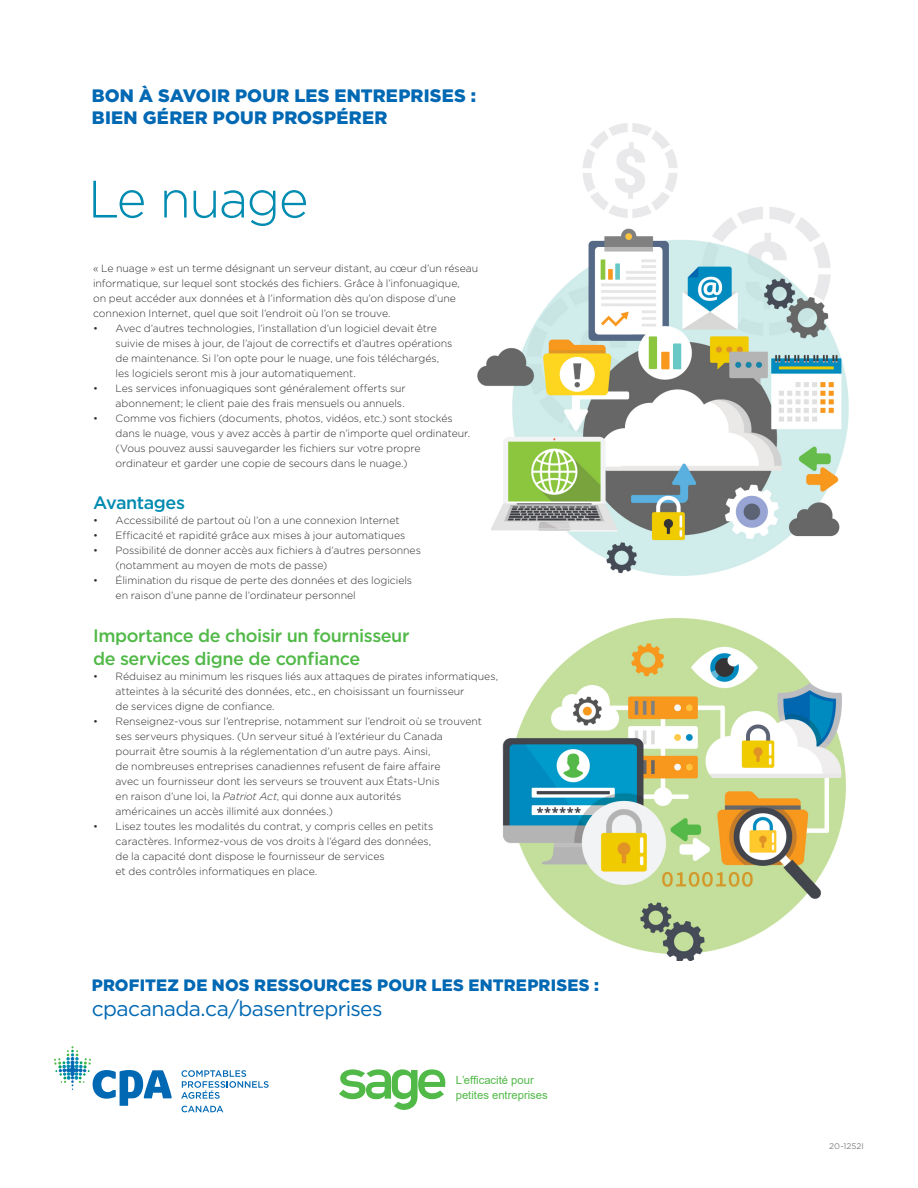
<style>
.page{position:relative;width:918px;height:1188px;background:#fff}
.page>*{position:absolute;margin:0;border:0;box-sizing:border-box;transform-origin:0 0}
.t1{font:300 52.5px "Gotham";letter-spacing:-.03em;color:#008bb0}
.t2{font:21px "Gotham";letter-spacing:-.03em;color:#0168b3}
.t3{font:500 18px/22.5px "Gotham";letter-spacing:-.025em;color:#51b948}
.t4{font:900 18px/21.6px "Gotham";letter-spacing:.015em;color:#0168b3}
.t5{font:500 18px "Gotham";letter-spacing:-.025em;color:#008bb0}
.t6{font:900 16.5px "Gotham";letter-spacing:.01em;color:#0168b3}
.t7{font:11.25px/14.2px "Arial";color:#51b948}
.t8{font:300 10.5px/15px "Gotham";letter-spacing:-.005em;color:#312f30}
.t9{font:8.25px "Gotham";color:#808285}
.s1{font-style:italic}
</style>
<div class="page">
<img style="left:477px;top:123px;width:371px;height:453px">
<img style="left:503px;top:618px;width:343px;height:343px">
<svg style="left:181px;top:1106px;width:42px;height:6px"></svg>
<svg style="left:54px;top:1046px;width:118px;height:60px"></svg>
<svg style="left:181px;top:1070px;width:88px;height:29px"></svg>
<svg style="left:339px;top:1069px;width:107px;height:41px"></svg>
<p class="t4" style="left:92px;top:85px;width:386px">BON À SAVOIR POUR LES ENTREPRISES :<br>BIEN GÉRER POUR PROSPÉRER</p>
<h1 class="t1" style="left:88px;top:167px;width:222px">Le nuage</h1>
<p class="t8" style="left:93px;top:260px;width:387px">« Le nuage » est un terme désignant un serveur distant, au cœur d’un réseau informatique, sur lequel sont stockés des fchiers. Grâce à l’infonuagique,<br>on peut accéder aux données et à l’information dès qu’on dispose d’une connexion Internet, quel que soit l’endroit où l’on se trouve.</p>
<p class="t8" style="left:116px;top:320px;width:338px;text-indent:-23px">• Avec d’autres technologies, l’installation d’un logiciel devait être suivie de mises à jour, de l’ajout de correctifs et d’autres opérations de maintenance. Si l’on opte pour le nuage, une fois téléchargés, les logiciels seront mis à jour automatiquement.</p>
<p class="t8" style="left:93px;top:380px;width:314px;text-align:right">• Les services infonuagiques sont généralement offerts sur abonnement; le client paie des frais mensuels ou annuels.</p>
<p class="t8" style="left:116px;top:410px;width:356px;text-indent:-23px">• Comme vos fchiers (documents, photos, vidéos, etc.) sont stockés dans le nuage, vous y avez accès à partir de n’importe quel ordinateur. (Vous pouvez aussi sauvegarder les fchiers sur votre propre ordinateur et garder une copie de secours dans le nuage.)</p>
<p class="t5" style="left:93px;top:492px;width:93px">Avantages</p>
<p class="t8" style="left:93px;top:513px;width:308px">• Accessibilité de partout où l’on a une connexion Internet</p>
<p class="t8" style="left:93px;top:528px;width:314px">• Effcacité et rapidité grâce aux mises à jour automatiques</p>
<p class="t8" style="left:116px;top:543px;width:307px;text-indent:-23px">• Possibilité de donner accès aux fchiers à d’autres personnes (notamment au moyen de mots de passe)</p>
<p class="t8" style="left:116px;top:573px;width:298px;text-indent:-23px">• Élimination du risque de perte des données et des logiciels en raison d’une panne de l’ordinateur personnel</p>
<p class="t3" style="left:93px;top:624px;width:318px">Importance de choisir un fournisseur de services digne de confance</p>
<p class="t8" style="left:116px;top:668px;width:384px;text-indent:-23px">• Réduisez au minimum les risques liés aux attaques de pirates informatiques, atteintes à la sécurité des données, etc., en choisissant un fournisseur<br>de services digne de confance.</p>
<p class="t8" style="left:116px;top:713px;width:368px;text-indent:-23px">• Renseignez-vous sur l’entreprise, notamment sur l’endroit où se trouvent ses serveurs physiques. (Un serveur situé à l’extérieur du Canada pourrait être soumis à la réglementation d’un autre pays. Ainsi,<br>de nombreuses entreprises canadiennes refusent de faire affaire<br>avec un fournisseur dont les serveurs se trouvent aux États-Unis<br>en raison d’une loi, la <span class="s1">Patriot Act</span>, qui donne aux autorités<br>américaines un accès illimité aux données.)</p>
<p class="t8" style="left:116px;top:818px;width:319px;text-indent:-23px">• Lisez toutes les modalités du contrat, y compris celles en petits caractères. Informez-vous de vos droits à l’égard des données, de la capacité dont dispose le fournisseur de services<br>et des contrôles informatiques en place.</p>
<p class="t6" style="left:92px;top:975px;width:509px">PROFITEZ DE NOS RESSOURCES POUR LES ENTREPRISES :</p>
<p class="t2" style="left:92px;top:996px;width:292px">cpacanada.ca/basentreprises</p>
<p class="t7" style="left:456px;top:1073px;width:93px">L’efficacité pour petites entreprises</p>
<p class="t9" style="left:829px;top:1141px;width:36px">20-1252I</p>
</div>
